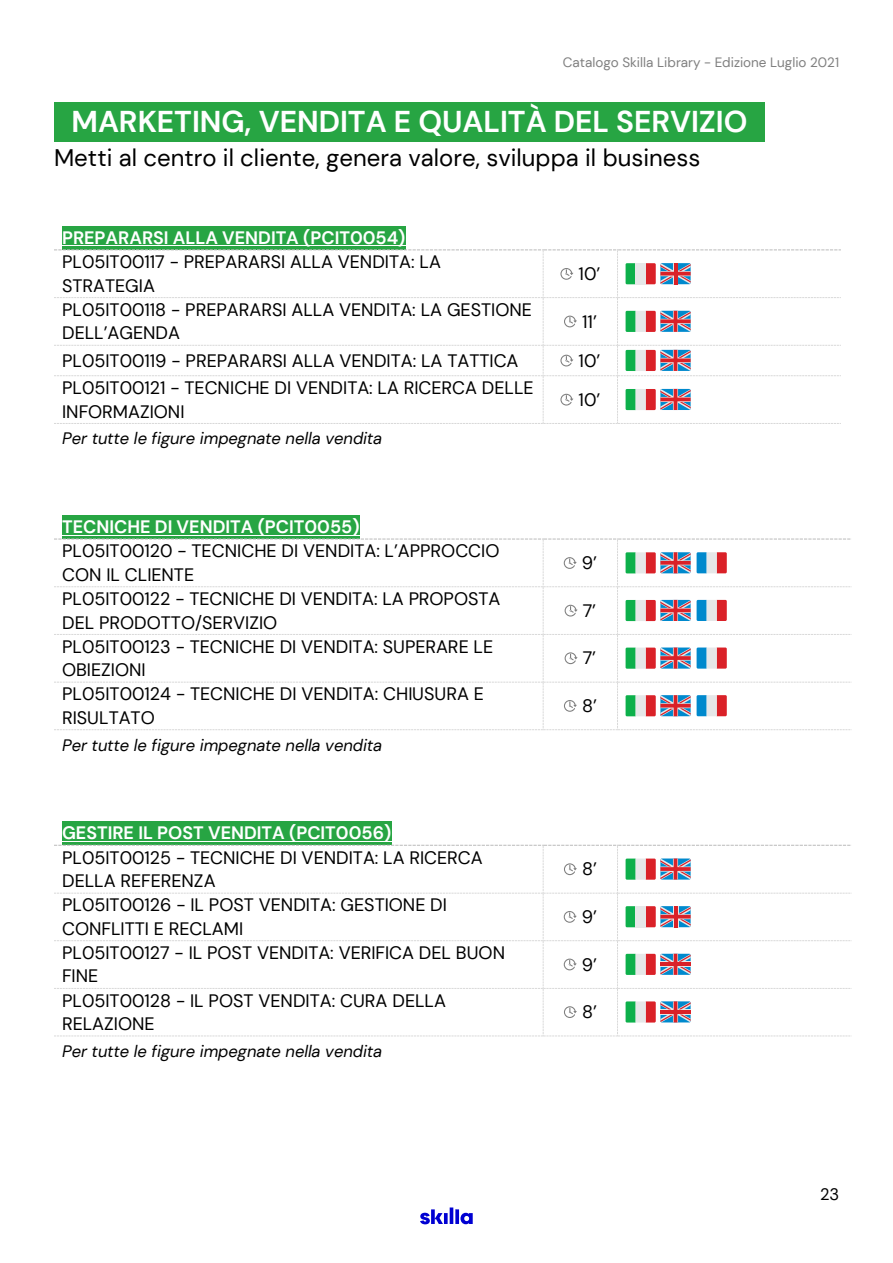
<style>
.page{position:relative;width:893px;height:1263px;background:#fff}
.page>*{position:absolute;margin:0;border:0;box-sizing:border-box;transform-origin:0 0}
.t1{font:700 30px "DM Sans";color:#fff}
.t2{font:24px "DM Sans";color:#000}
.t3{font:18px/23.4px "DM Sans";color:#000}
.t4{font:700 18px "DM Sans";color:#fff}
.t5{font:italic 16.5px "DM Sans";color:#000}
.t6{font:16.5px "DM Sans";color:#000}
.t7{font:13.5px "DM Sans";color:#7f7f7f}
.s1{color:#27a543}
</style>
<div class="page">
<svg style="left:444px;top:1213px;width:4px;height:11px"></svg>
<hr style="left:450px;top:1207px;width:3px;height:17px;background:#0000d2">
<svg style="left:455px;top:1209px;width:4px;height:15px"></svg>
<svg style="left:461px;top:1213px;width:12px;height:11px"></svg>
<svg style="left:420px;top:1209px;width:23px;height:15px"></svg>
<div style="left:54px;top:103px;width:711px;height:39px;background:#27a543"></div>
<div style="left:62px;top:226px;width:344px;height:23px;background:#27a543"></div>
<hr style="left:62px;top:245px;width:344px;height:1px;background:#fff">
<div style="left:62px;top:515px;width:298px;height:23px;background:#27a543"></div>
<hr style="left:62px;top:535px;width:298px;height:1px;background:#fff">
<div style="left:62px;top:821px;width:330px;height:24px;background:#27a543"></div>
<hr style="left:62px;top:841px;width:330px;height:1px;background:#fff">
<svg style="left:54px;top:249px;width:787px;height:175px"></svg>
<hr style="left:674px;top:389px;width:3px;height:21px;background:#da2128">
<hr style="left:660px;top:398px;width:31px;height:3px;background:#da2128">
<svg style="left:54px;top:538px;width:798px;height:192px"></svg>
<div style="left:707px;top:695px;width:10px;height:21px;background:#e6e7e8"></div>
<svg style="left:54px;top:845px;width:798px;height:192px"></svg>
<hr style="left:674px;top:1001px;width:3px;height:21px;background:#da2128">
<hr style="left:660px;top:1010px;width:31px;height:4px;background:#da2128">
<p class="t7" style="left:563px;top:54px;width:278px">Catalogo Skilla Library - Edizione Luglio 2021</p>
<h1 class="t1" style="left:54px;top:103px;width:713px"><span class="s1">E</span>MARKETING, VENDITA E QUALITÀ DEL SERVIZIO<span class="s1">E</span></h1>
<h2 class="t2" style="left:54px;top:142px;width:648px">Metti al centro il cliente, genera valore, sviluppa il business</h2>
<p class="t4" style="left:62px;top:226px;width:345px">PREPARARSI ALLA VENDITA (PCIT0054)</p>
<p class="t3" style="left:62px;top:250px;width:380px">PL05IT00117 - PREPARARSI ALLA VENDITA: LA<br>STRATEGIA</p>
<p class="t3" style="left:579px;top:262px;width:23px">10’</p>
<p class="t3" style="left:62px;top:298px;width:471px">PL05IT00118 - PREPARARSI ALLA VENDITA: LA GESTIONE<br>DELL’AGENDA</p>
<p class="t3" style="left:582px;top:310px;width:16px">11’</p>
<p class="t3" style="left:62px;top:349px;width:458px">PL05IT00119 - PREPARARSI ALLA VENDITA: LA TATTICA</p>
<p class="t3" style="left:579px;top:349px;width:23px">10’</p>
<p class="t3" style="left:62px;top:376px;width:473px">PL05IT00121 - TECNICHE DI VENDITA: LA RICERCA DELLE<br>INFORMAZIONI</p>
<p class="t3" style="left:579px;top:388px;width:23px">10’</p>
<p class="t5" style="left:62px;top:428px;width:322px">Per tutte le figure impegnate nella vendita</p>
<p class="t4" style="left:62px;top:515px;width:299px">TECNICHE DI VENDITA (PCIT0055)</p>
<p class="t3" style="left:62px;top:539px;width:439px">PL05IT00120 - TECNICHE DI VENDITA: L’APPROCCIO<br>CON IL CLIENTE</p>
<p class="t3" style="left:582px;top:551px;width:17px">9’</p>
<p class="t3" style="left:62px;top:587px;width:440px">PL05IT00122 - TECNICHE DI VENDITA: LA PROPOSTA<br>DEL PRODOTTO/SERVIZIO</p>
<p class="t3" style="left:583px;top:599px;width:15px">7’</p>
<p class="t3" style="left:62px;top:635px;width:433px">PL05IT00123 - TECNICHE DI VENDITA: SUPERARE LE<br>OBIEZIONI</p>
<p class="t3" style="left:583px;top:646px;width:15px">7’</p>
<p class="t3" style="left:62px;top:682px;width:423px">PL05IT00124 - TECNICHE DI VENDITA: CHIUSURA E<br>RISULTATO</p>
<p class="t3" style="left:582px;top:694px;width:16px">8’</p>
<p class="t5" style="left:62px;top:735px;width:322px">Per tutte le figure impegnate nella vendita</p>
<p class="t4" style="left:62px;top:822px;width:331px">GESTIRE IL POST VENDITA (PCIT0056)</p>
<p class="t3" style="left:62px;top:846px;width:422px">PL05IT00125 - TECNICHE DI VENDITA: LA RICERCA<br>DELLA REFERENZA</p>
<p class="t3" style="left:582px;top:857px;width:16px">8’</p>
<p class="t3" style="left:62px;top:893px;width:386px">PL05IT00126 - IL POST VENDITA: GESTIONE DI<br>CONFLITTI E RECLAMI</p>
<p class="t3" style="left:582px;top:905px;width:17px">9’</p>
<p class="t3" style="left:62px;top:941px;width:445px">PL05IT00127 - IL POST VENDITA: VERIFICA DEL BUON<br>FINE</p>
<p class="t3" style="left:582px;top:952px;width:17px">9’</p>
<p class="t3" style="left:62px;top:988px;width:385px">PL05IT00128 - IL POST VENDITA: CURA DELLA<br>RELAZIONE</p>
<p class="t3" style="left:582px;top:1000px;width:16px">8’</p>
<p class="t5" style="left:62px;top:1041px;width:322px">Per tutte le figure impegnate nella vendita</p>
<p class="t6" style="left:820px;top:1184px;width:21px">23</p>
</div>
